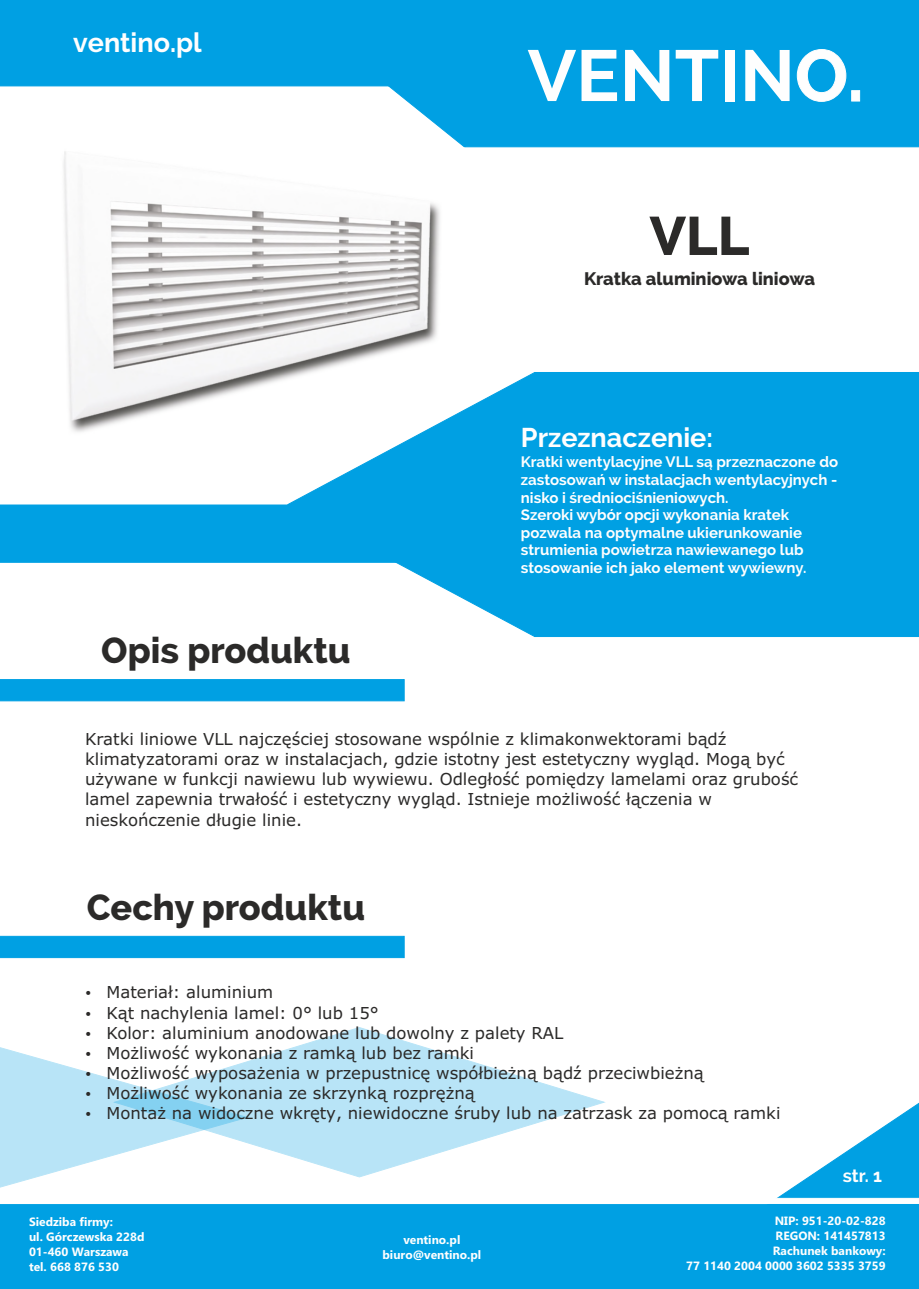
<style>
.page{position:relative;width:919px;height:1289px;background:#fff}
.page>*{position:absolute;margin:0;border:0;box-sizing:border-box;transform-origin:0 0}
.t1{font:700 72px "Raleway";color:#fefefe}
.t2{font:800 54px "Raleway";color:#2b2a29}
.t3{font:800 36px "Raleway";color:#2b2a29}
.t4{font:700 27px "Raleway";color:#fefefe}
.t5{font:800 18px "Raleway";color:#2b2a29}
.t6{font:700 18px "Raleway";color:#fefefe}
.t7{font:16.5px/20.1px "Verdana";color:#2b2a29}
.t8{font:700 15px/17.5px "Raleway";color:#fefefe}
.t9{font:700 12px/15px "Ebrima";color:#fefefe;text-align:center}
</style>
<div class="page">
<img style="left:63px;top:151px;width:377px;height:281px">
<div style="left:642px;top:87px;width:276px;height:61px;background:#00a0e3"></div>
<div style="left:0;top:0;width:918px;height:87px;background:#00a0e3"></div>
<svg style="left:286px;top:371px;width:248px;height:266px"></svg>
<div style="left:534px;top:372px;width:384px;height:265px;background:#00a0e3"></div>
<div style="left:0;top:504px;width:459px;height:59px;background:#00a0e3"></div>
<svg style="left:286px;top:0;width:356px;height:148px;fill:#00a0e3"></svg>
<svg style="left:0;top:935px;width:405px;height:23px;background:#0aa3e4"></svg>
<svg style="left:0;top:679px;width:405px;height:22px;background:#01a0e3"></svg>
<div style="left:0;top:1207px;width:918px;height:81px;background:#00a0e3"></div>
<svg style="left:0;top:1027px;width:918px;height:180px"></svg>
<h3 class="t4" style="left:73px;top:26px;width:130px">ventino.pl</h3>
<h3 class="t3" style="left:101px;top:629px;width:251px">Opis produktu</h3>
<h1 class="t1" style="left:527px;top:33px;width:337px">VENTINO.</h1>
<h2 class="t2" style="left:649px;top:204px;width:101px">VLL</h2>
<p class="t5" style="left:584px;top:267px;width:232px">Kratka aluminiowa liniowa</p>
<h3 class="t4" style="left:521px;top:421px;width:194px">Przeznaczenie:</h3>
<p class="t8" style="left:521px;top:453px;width:319px">Kratki wentylacyjne VLL są przeznaczone do zastosowań w instalacjach wentylacyjnych - nisko i średniociśnieniowych.<br>Szeroki wybór opcji wykonania kratek pozwala na optymalne ukierunkowanie strumienia powietrza nawiewanego lub stosowanie ich jako element wywiewny.</p>
<p class="t7" style="left:85px;top:730px;width:714px">Kratki liniowe VLL najczęściej stosowane wspólnie z klimakonwektorami bądź klimatyzatorami oraz w instalacjach, gdzie istotny jest estetyczny wygląd. Mogą być używane w funkcji nawiewu lub wywiewu. Odległość pomiędzy lamelami oraz grubość lamel zapewnia trwałość i estetyczny wygląd. Istnieje możliwość łączenia w nieskończenie długie linie.</p>
<h3 class="t3" style="left:87px;top:886px;width:280px">Cechy produktu</h3>
<p class="t7" style="left:106px;top:983px;width:675px">Materiał: aluminium<br>Kąt nachylenia lamel: 0° lub 15°<br>Kolor: aluminium anodowane lub dowolny z palety RAL<br>Możliwość wykonania z ramką lub bez ramki<br>Możliwość wyposażenia w przepustnicę współbieżną bądź przeciwbieżną Możliwość wykonania ze skrzynką rozprężną<br>Montaż na widoczne wkręty, niewidoczne śruby lub na zatrzask za pomocą ramki</p>
<p class="t6" style="left:842px;top:1164px;width:41px">str. 1</p>
<p class="t9" style="left:29px;top:1215px;width:117px;text-align:left">Siedziba firmy:<br>ul. Górczewska 228d<br>01-460 Warszawa tel. 668 876 530</p>
<p class="t9" style="left:382px;top:1233px;width:100px">ventino.pl biuro@ventino.pl</p>
<p class="t9" style="left:686px;top:1214px;width:201px;text-align:right">NIP: 951-20-02-828<br>REGON: 141457813<br>Rachunek bankowy:<br>77 1140 2004 0000 3602 5335 3759</p>
</div>
